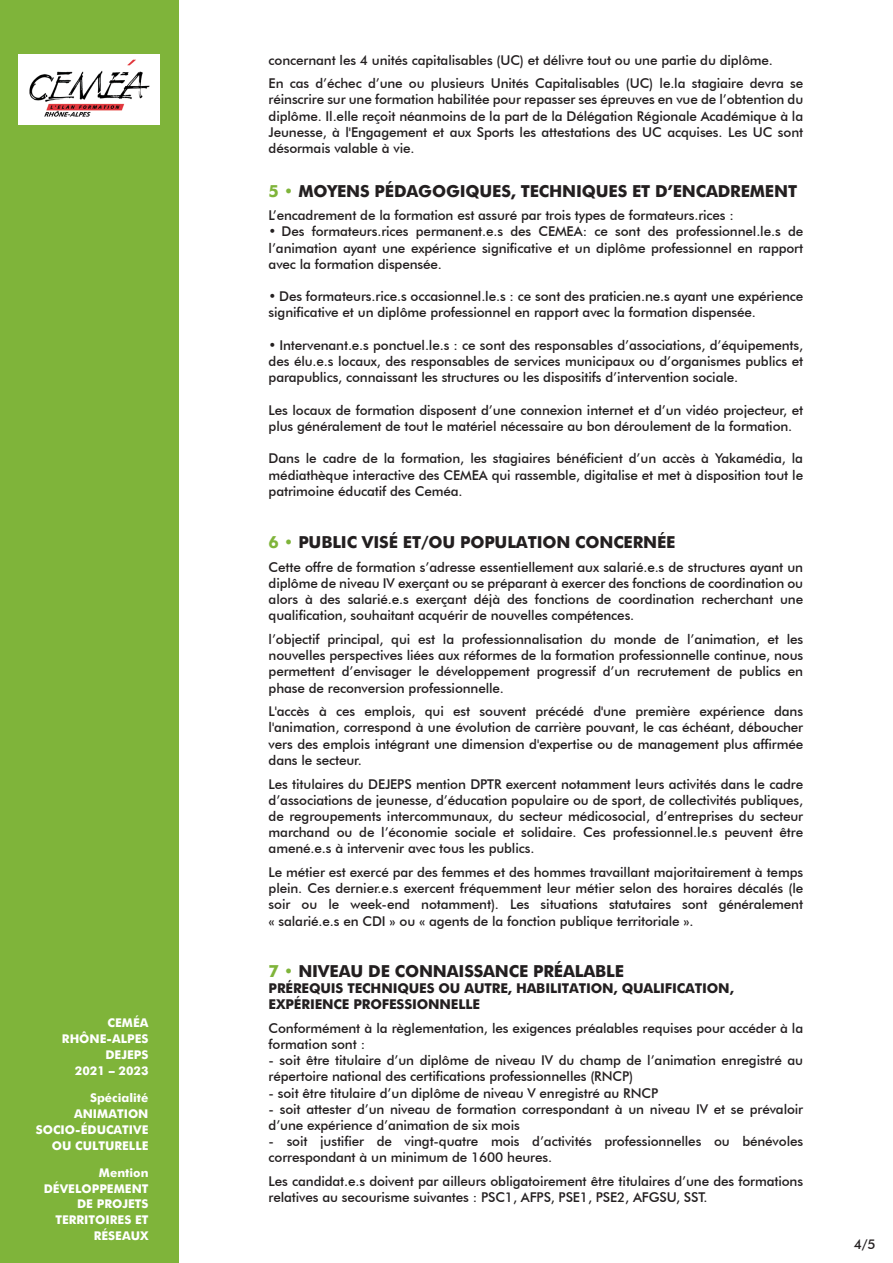
<style>
.page{position:relative;width:893px;height:1263px;background:#fff}
.page>*{position:absolute;margin:0;border:0;box-sizing:border-box;transform-origin:0 0}
.t1{font:700 16.5px "Futura BT";letter-spacing:-.01em;color:#231f20}
.t2{font:500 13.5px/16.2px "Futura BT";letter-spacing:-.01em;color:#231f20;text-align:justify}
.t3{font:700 13.5px/16.2px "Futura BT";letter-spacing:-.01em;color:#231f20}
.t4{font:700 12px/15.9px "Futura BT";color:#fff;text-align:right}
.s1{color:#7fb43a}
</style>
<div class="page">
<div style="left:0;top:0;width:179px;height:1263px;background:#7fb43a"></div>
<div style="left:18px;top:54px;width:142px;height:71px;background:#fff"></div>
<img style="left:29px;top:59px;width:121px;height:58px">
<p class="t4" style="left:62px;top:1015px;width:88px">CEMÉA<br>RHÔNE-ALPES<br>DEJEPS<br>2021 – 2023</p>
<p class="t4" style="left:36px;top:1090px;width:114px">Spécialité<br>ANIMATION<br>SOCIO-ÉDUCATIVE<br>OU CULTURELLE</p>
<p class="t4" style="left:44px;top:1164px;width:106px">Mention<br>DÉVELOPPEMENT<br>DE PROJETS<br>TERRITOIRES ET<br>RÉSEAUX</p>
<p class="t2" style="left:269px;top:48px;width:536px;line-height:23.7px">concernant les 4 unités capitalisables (UC) et délivre tout ou une partie du diplôme.<br>En cas d’échec d’une ou plusieurs Unités Capitalisables (UC) le.la stagiaire devra se</p>
<p class="t2" style="left:269px;top:91px;width:536px">réinscrire sur une formation habilitée pour repasser ses épreuves en vue de l’obtention du diplôme. Il.elle reçoit néanmoins de la part de la Délégation Régionale Académique à la Jeunesse, à l'Engagement et aux Sports les attestations des UC acquises. Les UC sont désormais valable à vie.</p>
<p class="t1" style="left:269px;top:181px;width:530px"><span class="s1">5 •</span> MOYENS PÉDAGOGIQUES, TECHNIQUES ET D’ENCADREMENT</p>
<p class="t2" style="left:269px;top:207px;width:467px">L’encadrement de la formation est assuré par trois types de formateurs.rices :</p>
<p class="t2" style="left:269px;top:223px;width:536px">• Des formateurs.rices permanent.e.s des CEMEA: ce sont des professionnel.le.s de l’animation ayant une expérience significative et un diplôme professionnel en rapport avec la formation dispensée.</p>
<p class="t2" style="left:269px;top:288px;width:536px">• Des formateurs.rice.s occasionnel.le.s : ce sont des praticien.ne.s ayant une expérience significative et un diplôme professionnel en rapport avec la formation dispensée.</p>
<p class="t2" style="left:269px;top:337px;width:536px">• Intervenant.e.s ponctuel.le.s : ce sont des responsables d’associations, d’équipements, des élu.e.s locaux, des responsables de services municipaux ou d’organismes publics et parapublics, connaissant les structures ou les dispositifs d’intervention sociale.</p>
<p class="t2" style="left:269px;top:402px;width:536px">Les locaux de formation disposent d’une connexion internet et d’un vidéo projecteur, et plus généralement de tout le matériel nécessaire au bon déroulement de la formation.</p>
<p class="t2" style="left:269px;top:450px;width:536px">Dans le cadre de la formation, les stagiaires bénéficient d’un accès à Yakamédia, la médiathèque interactive des CEMEA qui rassemble, digitalise et met à disposition tout le patrimoine éducatif des Ceméa.</p>
<p class="t1" style="left:269px;top:532px;width:408px"><span class="s1">6 •</span> PUBLIC VISÉ ET/OU POPULATION CONCERNÉE</p>
<p class="t2" style="left:269px;top:559px;width:536px">Cette offre de formation s’adresse essentiellement aux salarié.e.s de structures ayant un diplôme de niveau IV exerçant ou se préparant à exercer des fonctions de coordination ou alors à des salarié.e.s exerçant déjà des fonctions de coordination recherchant une qualification, souhaitant acquérir de nouvelles compétences.</p>
<p class="t2" style="left:269px;top:631px;width:536px">l’objectif principal, qui est la professionnalisation du monde de l’animation, et les nouvelles perspectives liées aux réformes de la formation professionnelle continue, nous permettent d’envisager le développement progressif d’un recrutement de publics en phase de reconversion professionnelle.</p>
<p class="t2" style="left:269px;top:703px;width:536px">L'accès à ces emplois, qui est souvent précédé d'une première expérience dans l'animation, correspond à une évolution de carrière pouvant, le cas échéant, déboucher vers des emplois intégrant une dimension d'expertise ou de management plus affirmée dans le secteur.</p>
<p class="t2" style="left:269px;top:775px;width:536px">Les titulaires du DEJEPS mention DPTR exercent notamment leurs activités dans le cadre d’associations de jeunesse, d’éducation populaire ou de sport, de collectivités publiques, de regroupements intercommunaux, du secteur médicosocial, d’entreprises du secteur marchand ou de l’économie sociale et solidaire. Ces professionnel.le.s peuvent être amené.e.s à intervenir avec tous les publics.</p>
<p class="t2" style="left:269px;top:864px;width:536px">Le métier est exercé par des femmes et des hommes travaillant majoritairement à temps plein. Ces dernier.e.s exercent fréquemment leur métier selon des horaires décalés (le soir ou le week-end notamment). Les situations statutaires sont généralement « salarié.e.s en CDI » ou « agents de la fonction publique territoriale ».</p>
<p class="t1" style="left:269px;top:961px;width:357px"><span class="s1">7 •</span> NIVEAU DE CONNAISSANCE PRÉALABLE</p>
<p class="t3" style="left:269px;top:980px;width:467px">PRÉREQUIS TECHNIQUES OU AUTRE, HABILITATION, QUALIFICATION,<br>EXPÉRIENCE PROFESSIONNELLE</p>
<p class="t2" style="left:269px;top:1020px;width:536px">Conformément à la règlementation, les exigences préalables requises pour accéder à la formation sont :</p>
<p class="t2" style="left:269px;top:1052px;width:536px">- soit être titulaire d’un diplôme de niveau IV du champ de l’animation enregistré au répertoire national des certifications professionnelles (RNCP)</p>
<p class="t2" style="left:269px;top:1084px;width:391px">- soit être titulaire d’un diplôme de niveau V enregistré au RNCP</p>
<p class="t2" style="left:269px;top:1101px;width:536px">- soit attester d’un niveau de formation correspondant à un niveau IV et se prévaloir d’une expérience d’animation de six mois</p>
<p class="t2" style="left:269px;top:1133px;width:536px">- soit justifier de vingt-quatre mois d’activités professionnelles ou bénévoles correspondant à un minimum de 1600 heures.</p>
<p class="t2" style="left:269px;top:1173px;width:536px">Les candidat.e.s doivent par ailleurs obligatoirement être titulaires d’une des formations relatives au secourisme suivantes : PSC1, AFPS, PSE1, PSE2, AFGSU, SST.</p>
<p class="t2" style="left:854px;top:1236px;width:23px">4/5</p>
</div>
